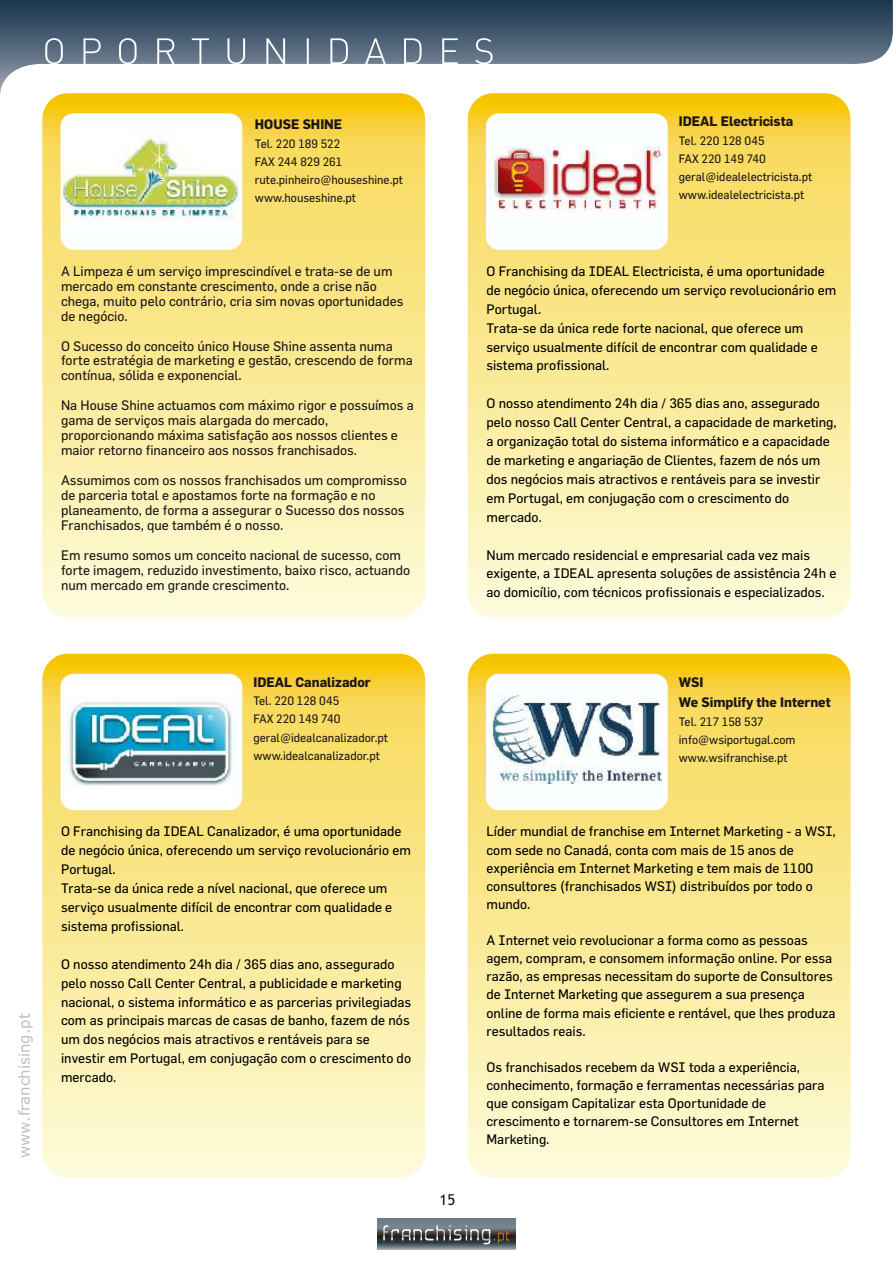
<style>
.page{position:relative;width:894px;height:1263px;background:#fff}
.page>*{position:absolute;margin:0;border:0;box-sizing:border-box;transform-origin:0 0}
.t1{font:15px "Verdana";color:#bfbfc2}
.t2{font:15px "Trebuchet MS";color:#1c1717}
.t3{font:13.5px/18.9px "Flama";color:#000}
.t4{font:13.5px/15px "Flama";color:#1c1717}
.t5{font:700 13.5px/20.4px "Flama";color:#1c1717}
.t6{font:12px/18.1px "Flama";color:#1c1717}
</style>
<div class="page">
<img style="left:42px;top:654px;width:383px;height:524px;border-radius:26px">
<img style="left:468px;top:654px;width:383px;height:524px;border-radius:26px">
<img style="left:0;top:0;width:893px;height:98px">
<div style="left:61px;top:674px;width:181px;height:136px;background:#fcffff;border-radius:13px"></div>
<div style="left:486px;top:674px;width:182px;height:136px;background:#fcffff;border-radius:13px"></div>
<img style="left:377px;top:1219px;width:139px;height:31px">
<svg style="left:383px;top:1225px;width:127px;height:19px;background:#626769"></svg>
<svg style="left:45px;top:38px;width:448px;height:26px;background:#708091"></svg>
<img style="left:42px;top:93px;width:383px;height:525px;border-radius:26px">
<img style="left:468px;top:93px;width:383px;height:525px;border-radius:26px">
<div style="left:61px;top:113px;width:181px;height:137px;background:#fcffff;border-radius:13px"></div>
<div style="left:486px;top:113px;width:182px;height:137px;background:#fcffff;border-radius:13px"></div>
<img style="left:63px;top:131px;width:177px;height:90px">
<img style="left:492px;top:694px;width:170px;height:90px">
<img style="left:67px;top:696px;width:165px;height:90px">
<img style="left:493px;top:147px;width:168px;height:68px">
<p class="t5" style="left:255px;top:115px;width:89px">HOUSE SHINE</p>
<p class="t6" style="left:255px;top:135px;width:150px">Tel. 220 189 522<br>FAX 244 829 261 rute.pinheiro@houseshine.pt www.houseshine.pt</p>
<p class="t4" style="left:61px;top:264px;width:344px">A Limpeza é um serviço imprescindível e trata-se de um mercado em constante crescimento, onde a crise não chega, muito pelo contrário, cria sim novas oportunidades de negócio.</p>
<p class="t4" style="left:61px;top:339px;width:353px">O Sucesso do conceito único House Shine assenta numa forte estratégia de marketing e gestão, crescendo de forma contínua, sólida e exponencial.</p>
<p class="t4" style="left:61px;top:399px;width:354px">Na House Shine actuamos com máximo rigor e possuímos a gama de serviços mais alargada do mercado, proporcionando máxima satisfação aos nossos clientes e maior retorno financeiro aos nossos franchisados.</p>
<p class="t4" style="left:61px;top:474px;width:347px">Assumimos com os nossos franchisados um compromisso de parceria total e apostamos forte na formação e no planeamento, de forma a assegurar o Sucesso dos nossos Franchisados, que também é o nosso.</p>
<p class="t4" style="left:61px;top:549px;width:351px">Em resumo somos um conceito nacional de sucesso, com forte imagem, reduzido investimento, baixo risco, actuando num mercado em grande crescimento.</p>
<p class="t1" style="left:18px;top:1158px;width:146px;rotate:-90deg">www.franchising.pt</p>
<p class="t5" style="left:253px;top:672px;width:119px">IDEAL Canalizador</p>
<p class="t6" style="left:253px;top:693px;width:136px">Tel. 220 128 045<br>FAX 220 149 740 geral@idealcanalizador.pt www.idealcanalizador.pt</p>
<p class="t3" style="left:61px;top:823px;width:351px">O Franchising da IDEAL Canalizador, é uma oportunidade de negócio única, oferecendo um serviço revolucionário em Portugal.<br>Trata-se da única rede a nível nacional, que oferece um serviço usualmente difícil de encontrar com qualidade e sistema profissional.</p>
<p class="t3" style="left:61px;top:955px;width:352px">O nosso atendimento 24h dia / 365 dias ano, assegurado pelo nosso Call Center Central, a publicidade e marketing nacional, o sistema informático e as parcerias privilegiadas com as principais marcas de casas de banho, fazem de nós um dos negócios mais atractivos e rentáveis para se investir em Portugal, em conjugação com o crescimento do mercado.</p>
<p class="t2" style="left:440px;top:1194px;width:17px">15</p>
<p class="t5" style="left:679px;top:112px;width:116px">IDEAL Electricista</p>
<p class="t6" style="left:679px;top:132px;width:135px">Tel. 220 128 045<br>FAX 220 149 740 geral@idealelectricista.pt www.idealelectricista.pt</p>
<p class="t3" style="left:486px;top:262px;width:351px">O Franchising da IDEAL Electricista, é uma oportunidade de negócio única, oferecendo um serviço revolucionário em Portugal.<br>Trata-se da única rede forte nacional, que oferece um serviço usualmente difícil de encontrar com qualidade e sistema profissional.</p>
<p class="t3" style="left:486px;top:395px;width:352px">O nosso atendimento 24h dia / 365 dias ano, assegurado pelo nosso Call Center Central, a capacidade de marketing, a organização total do sistema informático e a capacidade de marketing e angariação de Clientes, fazem de nós um dos negócios mais atractivos e rentáveis para se investir em Portugal, em conjugação com o crescimento do mercado.</p>
<p class="t3" style="left:486px;top:546px;width:351px">Num mercado residencial e empresarial cada vez mais exigente, a IDEAL apresenta soluções de assistência 24h e ao domicílio, com técnicos profissionais e especializados.</p>
<p class="t5" style="left:679px;top:672px;width:153px">WSI<br>We Simplify the Internet</p>
<p class="t6" style="left:679px;top:713px;width:118px">Tel. 217 158 537 info@wsiportugal.com www.wsifranchise.pt</p>
<p class="t3" style="left:486px;top:823px;width:351px;line-height:18.1px">Líder mundial de franchise em Internet Marketing - a WSI, com sede no Canadá, conta com mais de 15 anos de experiência em Internet Marketing e tem mais de 1100 consultores (franchisados WSI) distribuídos por todo o mundo.</p>
<p class="t3" style="left:486px;top:932px;width:351px;line-height:18.1px">A Internet veio revolucionar a forma como as pessoas agem, compram, e consomem informação online. Por essa razão, as empresas necessitam do suporte de Consultores de Internet Marketing que assegurem a sua presença online de forma mais eficiente e rentável, que lhes produza resultados reais.</p>
<p class="t3" style="left:486px;top:1059px;width:340px;line-height:18.1px">Os franchisados recebem da WSI toda a experiência, conhecimento, formação e ferramentas necessárias para que consigam Capitalizar esta Oportunidade de crescimento e tornarem-se Consultores em Internet Marketing.</p>
</div>
